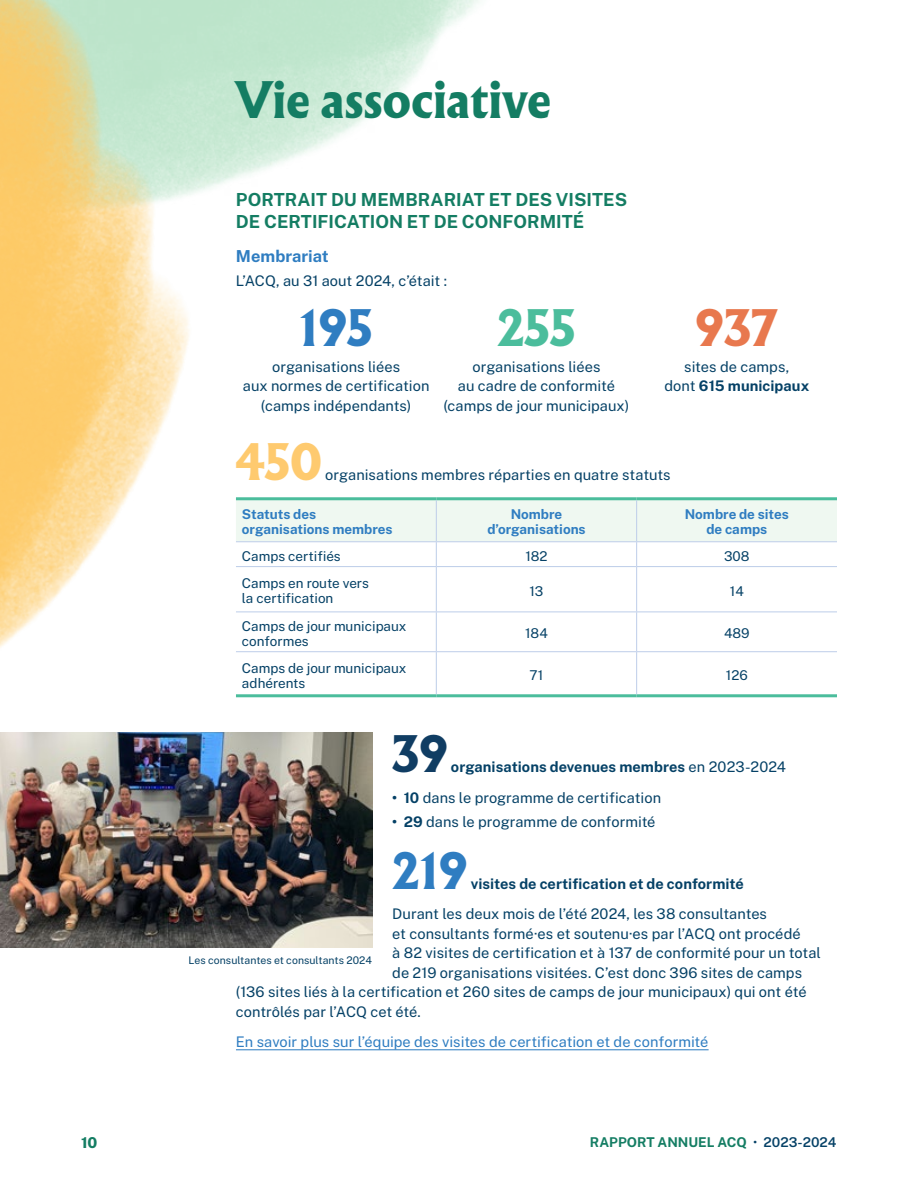
<style>
.page{position:relative;width:918px;height:1188px;background:#fff}
.page>*{position:absolute;margin:0;border:0;box-sizing:border-box;transform-origin:0 0}
.t1{font:900 45px "Albertus Nova";color:#147d63}
.TXT___courant{font:900 45px "Albertus Nova";color:#2f7dc1}
.t2{font:900 45px "Albertus Nova";color:#4bbd9c}
.t3{font:900 45px "Albertus Nova";color:#e8784e}
.TXT___courant-2{font:900 45px "Albertus Nova";color:#feca6f}
.TXT___courant-3{font:900 45px "Albertus Nova";color:#103d63}
.t4{font:700 18px/21.6px "Public Sans";color:#147d63}
.t5{font:700 16.5px "Public Sans";color:#2f7dc1}
.t6{font:800 15px "Public Sans";color:#147d63}
.TXT___courant-4{font:14.7px/19.5px "Public Sans";color:#054166;text-align:center}
.TXT___courant-5{font:700 14.7px "Public Sans";letter-spacing:.005em;color:#054166}
.TXT___Courant___Liste_puces{font:14.7px "Public Sans";color:#054166}
.TXT___courant-6{font:14.7px "Public Sans";color:#2f7dc1}
.TXT___Courant___Tableau___Left{font:13.5px/15px "Public Sans";color:#054166}
.H2___Tableau___Center{font:700 13.5px/15px "Public Sans";color:#2f7dc1;text-align:center}
.H2___Tableau___Left{font:700 13.5px/15px "Public Sans";color:#2f7dc1}
.t7{font:700 13.5px "Public Sans";color:#147d63}
.TXT___Courant___Tableau___Center{font:13.5px "Public Sans";color:#054166}
.TXT___Note_et_bas_de_page{font:10.5px "Public Sans";letter-spacing:.005em;color:#054166}
.s1{font-weight:700}
.s2{font-weight:400}
.s3{font-weight:400;color:#054166}
.s4{font-weight:600;color:#054166}
</style>
<div class="page">
<img style="left:0;top:0;width:236px;height:648px">
<hr style="left:236px;top:1049px;width:473px;height:1px;background:#2f7dc1">
<hr style="left:236px;top:497px;width:200px;height:3px;background:#4bbd9c">
<hr style="left:436px;top:497px;width:201px;height:3px;background:#4bbd9c">
<hr style="left:637px;top:497px;width:200px;height:3px;background:#4bbd9c">
<hr style="left:236px;top:694px;width:200px;height:3px;background:#4bbd9c">
<hr style="left:436px;top:694px;width:201px;height:3px;background:#4bbd9c">
<hr style="left:637px;top:694px;width:200px;height:3px;background:#4bbd9c">
<svg style="left:236px;top:499px;width:601px;height:67px"></svg>
<hr style="left:236px;top:566px;width:200px;height:1px;background:#bdcde9">
<hr style="left:436px;top:566px;width:201px;height:1px;background:#bdcde9">
<hr style="left:436px;top:567px;width:1px;height:45px;background:#bdcde9">
<hr style="left:637px;top:566px;width:200px;height:1px;background:#bdcde9">
<hr style="left:636px;top:567px;width:1px;height:45px;background:#bdcde9">
<hr style="left:236px;top:612px;width:200px;height:1px;background:#bdcde9">
<hr style="left:436px;top:612px;width:201px;height:1px;background:#bdcde9">
<hr style="left:436px;top:612px;width:1px;height:39px;background:#bdcde9">
<hr style="left:637px;top:612px;width:200px;height:1px;background:#bdcde9">
<hr style="left:636px;top:612px;width:1px;height:39px;background:#bdcde9">
<hr style="left:236px;top:651px;width:200px;height:1px;background:#bdcde9">
<hr style="left:436px;top:651px;width:201px;height:1px;background:#bdcde9">
<hr style="left:436px;top:652px;width:1px;height:42px;background:#bdcde9">
<hr style="left:637px;top:651px;width:200px;height:1px;background:#bdcde9">
<hr style="left:636px;top:652px;width:1px;height:42px;background:#bdcde9">
<img style="left:0;top:732px;width:372px;height:216px">
<h1 class="t1" style="left:236px;top:69px;width:317px">Vie associative</h1>
<h2 class="t4" style="left:236px;top:188px;width:393px">PORTRAIT DU MEMBRARIAT ET DES VISITES<br>DE CERTIFICATION ET DE CONFORMITÉ</h2>
<h3 class="t5" style="left:236px;top:244px;width:94px">Membrariat</h3>
<p class="TXT___courant-4" style="left:236px;top:270px;width:213px">L’ACQ, au 31 aout 2024, c’était :</p>
<h1 class="TXT___courant" style="left:299px;top:296px;width:75px">195</h1>
<p class="TXT___courant-4" style="left:243px;top:356px;width:188px">organisations liées<br>aux normes de certification (camps indépendants)</p>
<h1 class="t2" style="left:497px;top:296px;width:80px">255</h1>
<p class="TXT___courant-4" style="left:443px;top:356px;width:187px">organisations liées<br>au cadre de conformité (camps de jour municipaux)</p>
<h1 class="t3" style="left:696px;top:296px;width:84px">937</h1>
<p class="TXT___courant-4" style="left:664px;top:356px;width:146px">sites de camps,<br>dont <span class="s1">615 municipaux</span></p>
<p class="TXT___courant-2" style="left:236px;top:431px;width:87px">450</p>
<p class="TXT___courant-4" style="left:325px;top:465px;width:347px">organisations membres réparties en quatre statuts</p>
<p class="H2___Tableau___Left" style="left:242px;top:506px;width:152px">Statuts des organisations membres</p>
<p class="H2___Tableau___Center" style="left:487px;top:506px;width:100px">Nombre d’organisations</p>
<p class="H2___Tableau___Center" style="left:685px;top:506px;width:105px">Nombre de sites de camps</p>
<p class="TXT___Courant___Tableau___Left" style="left:242px;top:547px;width:100px">Camps certifiés</p>
<p class="TXT___Courant___Tableau___Center" style="left:525px;top:546px;width:24px">182</p>
<p class="TXT___Courant___Tableau___Center" style="left:724px;top:546px;width:27px">308</p>
<p class="TXT___Courant___Tableau___Left" style="left:242px;top:575px;width:129px">Camps en route vers la certification</p>
<p class="TXT___Courant___Tableau___Center" style="left:529px;top:581px;width:15px">13</p>
<p class="TXT___Courant___Tableau___Center" style="left:730px;top:581px;width:15px">14</p>
<p class="TXT___Courant___Tableau___Left" style="left:242px;top:618px;width:166px">Camps de jour municipaux conformes</p>
<p class="TXT___Courant___Tableau___Center" style="left:525px;top:624px;width:24px">184</p>
<p class="TXT___Courant___Tableau___Center" style="left:724px;top:624px;width:27px">489</p>
<p class="TXT___Courant___Tableau___Left" style="left:242px;top:659px;width:166px">Camps de jour municipaux adhérents</p>
<p class="TXT___Courant___Tableau___Center" style="left:530px;top:665px;width:15px">71</p>
<p class="TXT___Courant___Tableau___Center" style="left:726px;top:665px;width:23px">126</p>
<p class="TXT___courant-3" style="left:392px;top:723px;width:57px">39</p>
<p class="TXT___courant-5" style="left:451px;top:756px;width:337px">organisations devenues membres <span class="s2">en 2023-2024</span></p>
<p class="TXT___Courant___Liste_puces" style="left:392px;top:787px;width:270px"><span class="s1">• 10</span> dans le programme de certification</p>
<p class="TXT___Courant___Liste_puces" style="left:392px;top:812px;width:265px"><span class="s1">• 29</span> dans le programme de conformité</p>
<p class="TXT___courant" style="left:392px;top:839px;width:77px">219</p>
<p class="TXT___courant-5" style="left:471px;top:873px;width:274px">visites de certification et de conformité</p>
<p class="TXT___courant-4" style="left:392px;top:903px;width:376px">Durant les deux mois de l’été 2024, les 38 consultantes</p>
<p class="TXT___courant-4" style="left:392px;top:923px;width:410px">et consultants formé·es et soutenu·es par l’ACQ ont procédé</p>
<p class="TXT___courant-4" style="left:392px;top:942px;width:430px">à 82 visites de certification et à 137 de conformité pour un total</p>
<p class="TXT___courant-4" style="left:392px;top:962px;width:411px">de 219 organisations visitées. C’est donc 396 sites de camps</p>
<p class="TXT___courant-4" style="left:236px;top:981px;width:572px">(136 sites liés à la certification et 260 sites de camps de jour municipaux) qui ont été</p>
<p class="TXT___courant-4" style="left:236px;top:1001px;width:186px">contrôlés par l’ACQ cet été.</p>
<p class="TXT___courant-6" style="left:236px;top:1031px;width:474px">En savoir plus sur l’équipe des visites de certification et de conformité</p>
<p class="TXT___Note_et_bas_de_page" style="left:188px;top:953px;width:185px">Les consultantes et consultants 2024</p>
<p class="t6" style="left:81px;top:1132px;width:18px">10</p>
<p class="t7" style="left:590px;top:1132px;width:248px">RAPPORT ANNUEL ACQ <span class="s3">•</span> <span class="s4">2023-2024</span></p>
</div>
